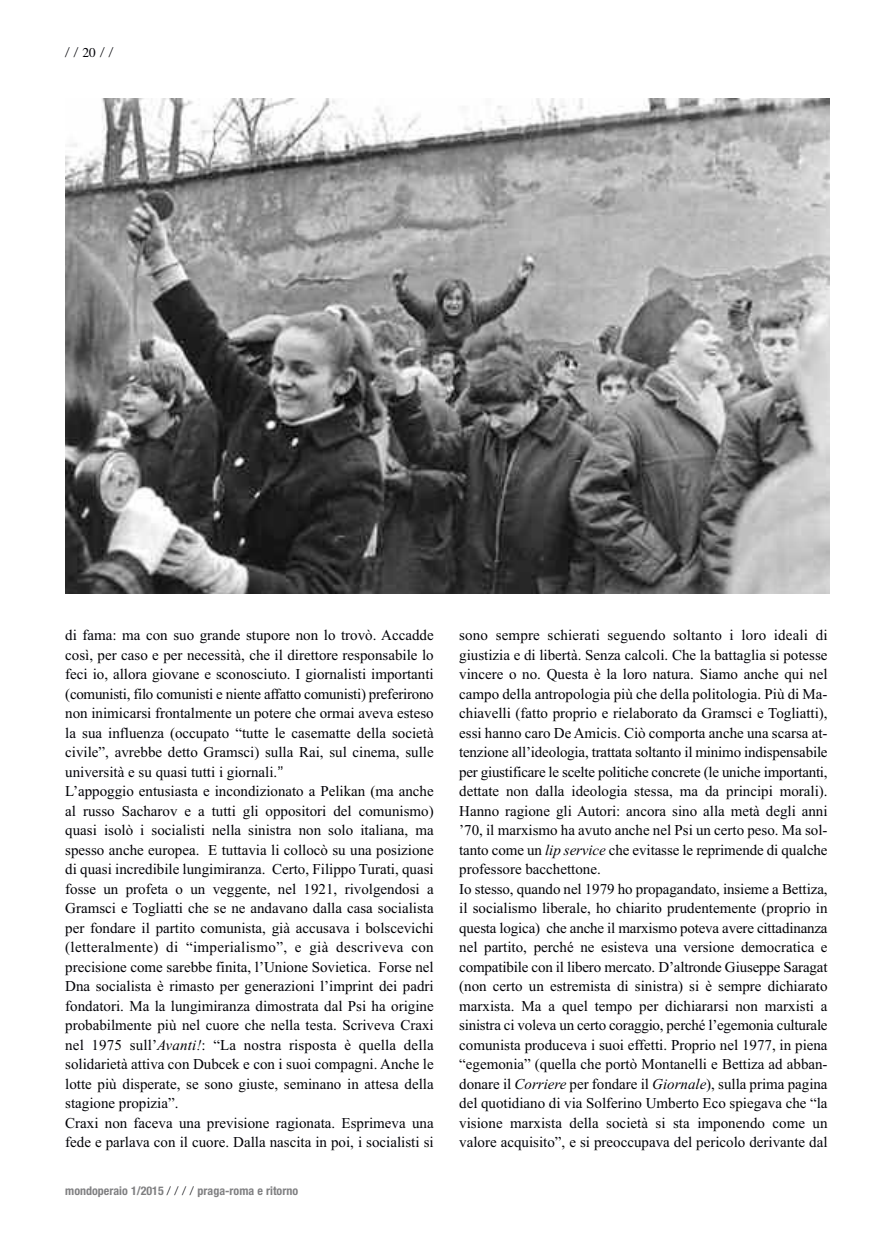
<style>
.page{position:relative;width:893px;height:1234px;background:#fff}
.page>*{position:absolute;margin:0;border:0;box-sizing:border-box;transform-origin:0 0}
.t1{font:15px/19.5px "Times New Roman";color:#000006}
.t2{font:300 13.5px "Helvetica Neue";color:#000006}
.t3{font:700 condensed 12px "Helvetica Neue";color:#808082}
.s1{font-family:"Times";font-weight:400}
.s2{font-family:"Helvetica Neue";font-weight:300;font-stretch:expanded}
.s3{font-style:italic}
.s4{font-weight:300;font-stretch:normal;color:#000006}
</style>
<div class="page">
<img style="left:66px;top:99px;width:763px;height:494px">
<p class="t2" style="left:65px;top:41px;width:49px">//<span class="s1">20</span>//</p>
<p class="t1" style="left:65px;top:625px;width:370px">di fama: ma con suo grande stupore non lo trovò. Accadde così, per caso e per necessità, che il direttore responsabile lo feci io, allora giovane e sconosciuto. I giornalisti importanti (comunisti, filo comunisti e niente affatto comunisti) preferirono non inimicarsi frontalmente un potere che ormai aveva esteso la sua influenza (occupato “tutte le casematte della società civile”, avrebbe detto Gramsci) sulla Rai, sul cinema, sulle università e su quasi tutti i giornali.<span class="s2">”<br></span>L’appoggio entusiasta e incondizionato a Pelikan (ma anche al russo Sacharov e a tutti gli oppositori del comunismo) quasi isolò i socialisti nella sinistra non solo italiana, ma spesso anche europea. E tuttavia li collocò su una posizione di quasi incredibile lungimiranza. Certo, Filippo Turati, quasi fosse un profeta o un veggente, nel 1921, rivolgendosi a Gramsci e Togliatti che se ne andavano dalla casa socialista per fondare il partito comunista, già accusava i bolscevichi (letteralmente) di “imperialismo”, e già descriveva con precisione come sarebbe finita, l’Unione Sovietica. Forse nel Dna socialista è rimasto per generazioni l’imprint dei padri fondatori. Ma la lungimiranza dimostrata dal Psi ha origine probabilmente più nel cuore che nella testa. Scriveva Craxi nel 1975 sull’<span class="s3">Avanti!</span>: “La nostra risposta è quella della solidarietà attiva con Dubcek e con i suoi compagni. Anche le lotte più disperate, se sono giuste, seminano in attesa della stagione propizia”.<br>Craxi non faceva una previsione ragionata. Esprimeva una fede e parlava con il cuore. Dalla nascita in poi, i socialisti si</p>
<p class="t1" style="left:459px;top:625px;width:370px">sono sempre schierati seguendo soltanto i loro ideali di giustizia e di libertà. Senza calcoli. Che la battaglia si potesse vincere o no. Questa è la loro natura. Siamo anche qui nel campo della antropologia più che della politologia. Più di Ma&shy;chiavelli (fatto proprio e rielaborato da Gramsci e Togliatti), essi hanno caro De Amicis. Ciò comporta anche una scarsa at&shy;tenzione all’ideologia, trattata soltanto il minimo indispensabile per giustificare le scelte politiche concrete (le uniche importanti, dettate non dalla ideologia stessa, ma da principi morali).<br>Hanno ragione gli Autori: ancora sino alla metà degli anni ’70, il marxismo ha avuto anche nel Psi un certo peso. Ma sol&shy;tanto come un <span class="s3">lip service</span> che evitasse le reprimende di qualche professore bacchettone.<br>Io stesso, quando nel 1979 ho propagandato, insieme a Bettiza, il socialismo liberale, ho chiarito prudentemente (proprio in questa logica) che anche il marxismo poteva avere cittadinanza nel partito, perché ne esisteva una versione democratica e compatibile con il libero mercato. D’altronde Giuseppe Saragat (non certo un estremista di sinistra) si è sempre dichiarato marxista. Ma a quel tempo per dichiararsi non marxisti a sinistra ci voleva un certo coraggio, perché l’egemonia culturale comunista produceva i suoi effetti. Proprio nel 1977, in piena “egemonia” (quella che portò Montanelli e Bettiza ad abban&shy;donare il <span class="s3">Corriere</span> per fondare il <span class="s3">Giornale</span>), sulla prima pagina del quotidiano di via Solferino Umberto Eco spiegava che “la visione marxista della società si sta imponendo come un valore acquisito”, e si preoccupava del pericolo derivante dal</p>
<p class="t3" style="left:65px;top:1180px;width:234px">mondoperaio 1/2015 <span class="s4">/ / / /</span> praga-roma e ritorno</p>
</div>
